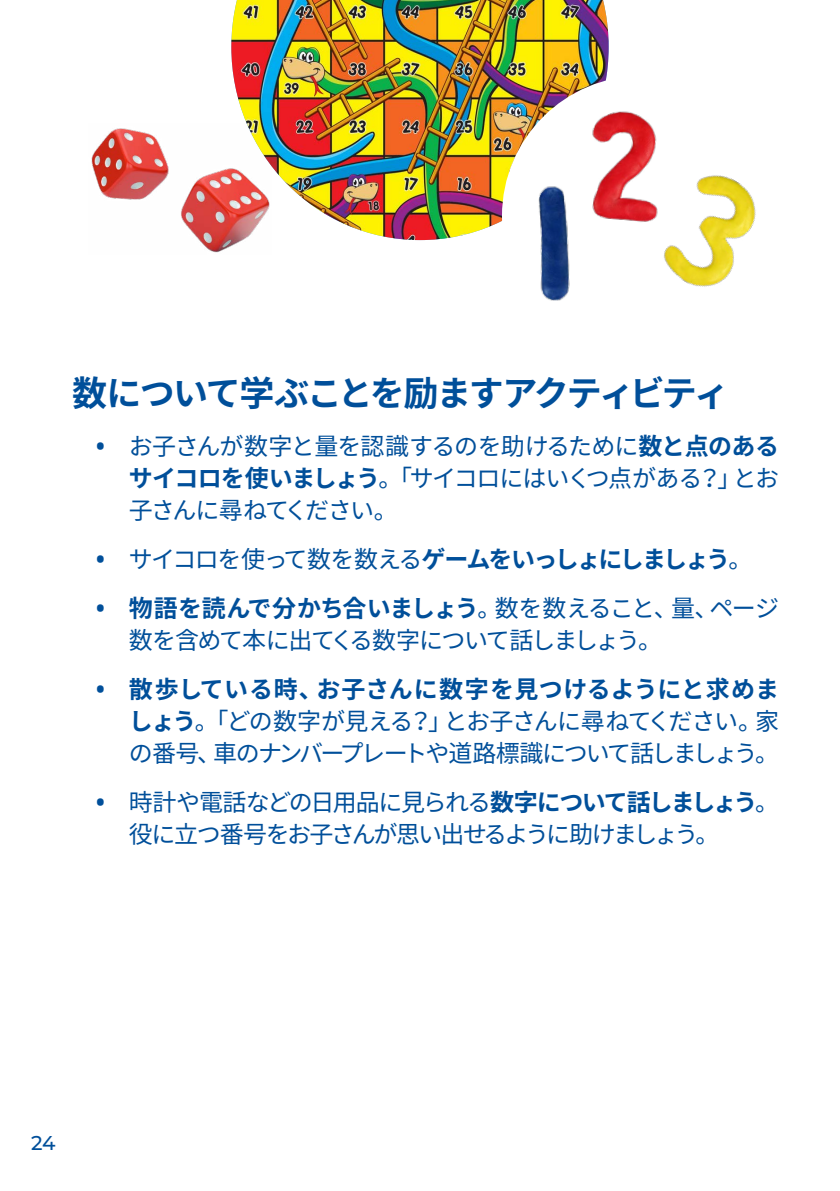
<style>
.page{position:relative;width:840px;height:1191px;background:#fff}
.page>*{position:absolute;margin:0;border:0;box-sizing:border-box;transform-origin:0 0}
.Heading_3_-_blue{font:700 35px "Noto Sans CJ Kjp";letter-spacing:-.06em;color:#004f9a}
.t1{font:24px/32px "Noto Sans CJ Kjp";letter-spacing:-.065em;color:#004f9a;text-align:justify}
.t2{font:500 20px "Montserrat";color:#004f9a}
.s1{font-family:"Noto Sans";font-size:30px}
.s2{font-weight:700}
</style>
<div class="page">
<img style="left:231px;top:0;width:377px;height:240px">
<div style="left:501px;top:76px;width:281px;height:280px;background:#fff;border-radius:50%"></div>
<img style="left:538px;top:186px;width:32px;height:115px">
<img style="left:592px;top:111px;width:65px;height:111px">
<img style="left:644px;top:155px;width:112px;height:132px">
<img style="left:91px;top:123px;width:180px;height:130px">
<h3 class="Heading_3_-_blue" style="left:72px;top:373px;width:658px">数について学ぶことを励ますアクティビティ</h3>
<p class="t1" style="left:129px;top:431px;width:651px;text-indent:-34px"><span class="s1">•</span> お子さんが数字と量を認識するのを助けるために<span class="s2">数と点のあるサイコロを使いましょう</span>。「サイコロにはいくつ点がある？」とお子さんに尋ねてください。</p>
<p class="t1" style="left:95px;top:544px;width:658px"><span class="s1">•</span> サイコロを使って数を数える<span class="s2">ゲームをいっしょにしましょう</span>。</p>
<p class="t1" style="left:129px;top:593px;width:651px;text-indent:-34px"><span class="s1">•</span> <span class="s2">物語を読んで分かち合いましょう</span>。数を数えること、量、ページ数を含めて本に出てくる数字について話しましょう。</p>
<p class="t1" style="left:129px;top:674px;width:651px;text-indent:-34px"><span class="s1">•</span> <span class="s2">散歩している時、お子さんに数字を見つけるようにと求めましょう</span>。「どの数字が見える？」とお子さんに尋ねてください。家の番号、車のナンバープレートや道路標識について話しましょう。</p>
<p class="t1" style="left:129px;top:787px;width:651px;text-indent:-34px"><span class="s1">•</span> 時計や電話などの日用品に見られる<span class="s2">数字について話しましょう</span>。役に立つ番号をお子さんが思い出せるように助けましょう。</p>
<p class="t2" style="left:31px;top:1128px;width:26px">24</p>
</div>
